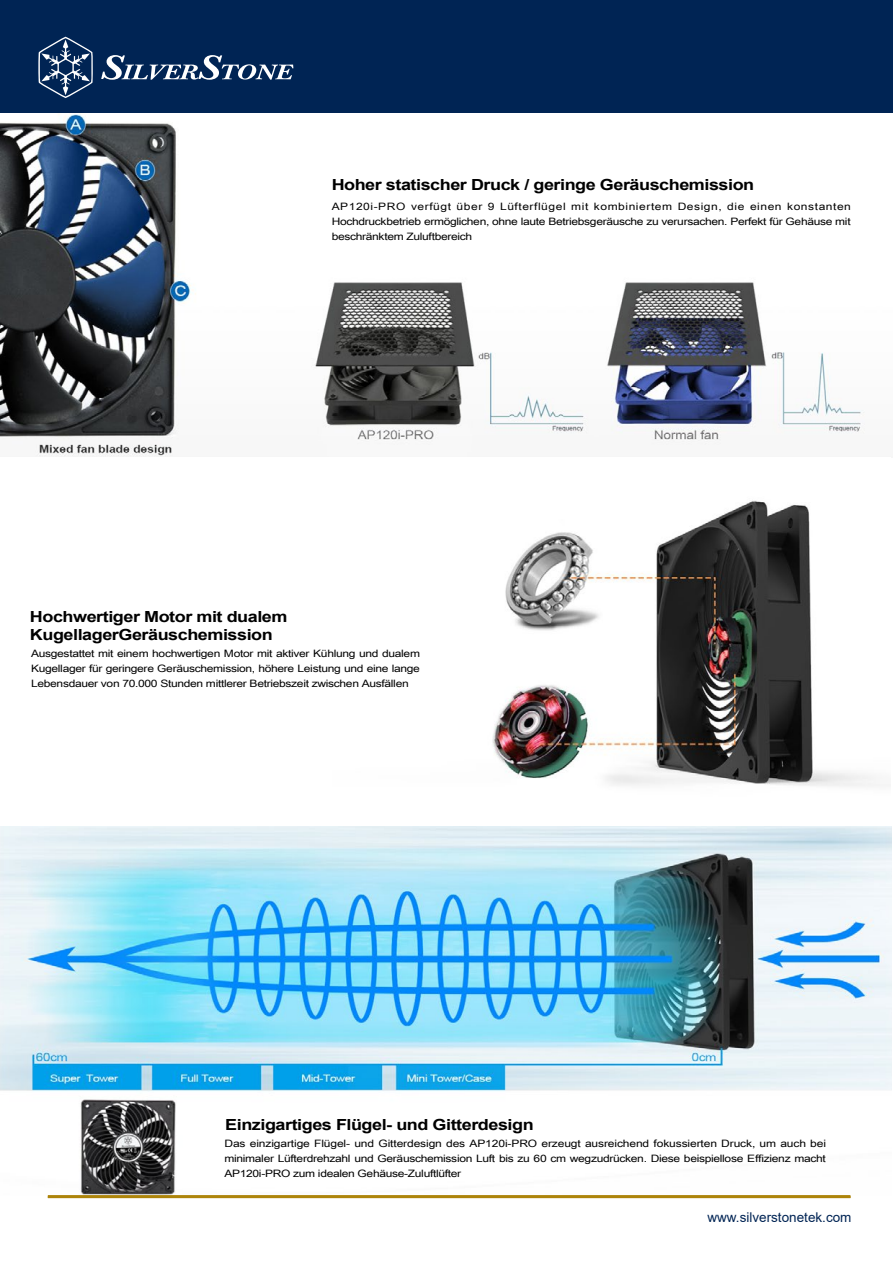
<style>
.page{position:relative;width:893px;height:1263px;background:#fff}
.page>*{position:absolute;margin:0;border:0;box-sizing:border-box;transform-origin:0 0}
.t1{font:700 15.3px/18px "Arial";letter-spacing:-.025em;color:#000;scale:1.18 1}
.t2{font:13.5px "Arial";color:#002454}
.t3{font:10.2px/15px "Arial Unicode MS";letter-spacing:-.025em;color:#000;text-align:justify;scale:1.18 1}
</style>
<div class="page">
<img style="left:0;top:112px;width:892px;height:674px">
<img style="left:0;top:827px;width:891px;height:368px">
<div style="left:0;top:0;width:893px;height:112px;background:#002454"></div>
<svg style="left:38px;top:37px;width:55px;height:61px"></svg>
<svg style="left:101px;top:55px;width:192px;height:25px"></svg>
<hr style="left:48px;top:1195px;width:802px;height:3px;background:#ad840a">
<h1 class="t1" style="left:332px;top:175px;width:360px">Hoher statischer Druck / geringe Geräuschemission</h1>
<p class="t3" style="left:332px;top:198px;width:442px">AP120i-PRO verfügt über 9 Lüfterflügel mit kombiniertem Design, die einen konstanten Hochdruckbetrieb ermöglichen, ohne laute Betriebsgeräusche zu verursachen. Perfekt für Gehäuse mit beschränktem Zuluftbereich</p>
<h1 class="t1" style="left:30px;top:607px;width:220px">Hochwertiger Motor mit dualem<br>KugellagerGeräuschemission</h1>
<p class="t3" style="left:31px;top:646px;width:331px">Ausgestattet mit einem hochwertigen Motor mit aktiver Kühlung und dualem Kugellager für geringere Geräuschemission, höhere Leistung und eine lange Lebensdauer von 70.000 Stunden mittlerer Betriebszeit zwischen Ausfällen</p>
<h1 class="t1" style="left:225px;top:1115px;width:263px">Einzigartiges Flügel- und Gitterdesign</h1>
<p class="t3" style="left:224px;top:1135px;width:511px">Das einzigartige Flügel- und Gitterdesign des AP120i-PRO erzeugt ausreichend fokussierten Druck, um auch bei minimaler Lüfterdrehzahl und Geräuschemission Luft bis zu 60 cm wegzudrücken. Diese beispiellose Effizienz macht AP120i-PRO zum idealen Gehäuse-Zuluftlüfter</p>
<h2 class="t2" style="left:707px;top:1208px;width:146px">www.silverstonetek.com</h2>
</div>
